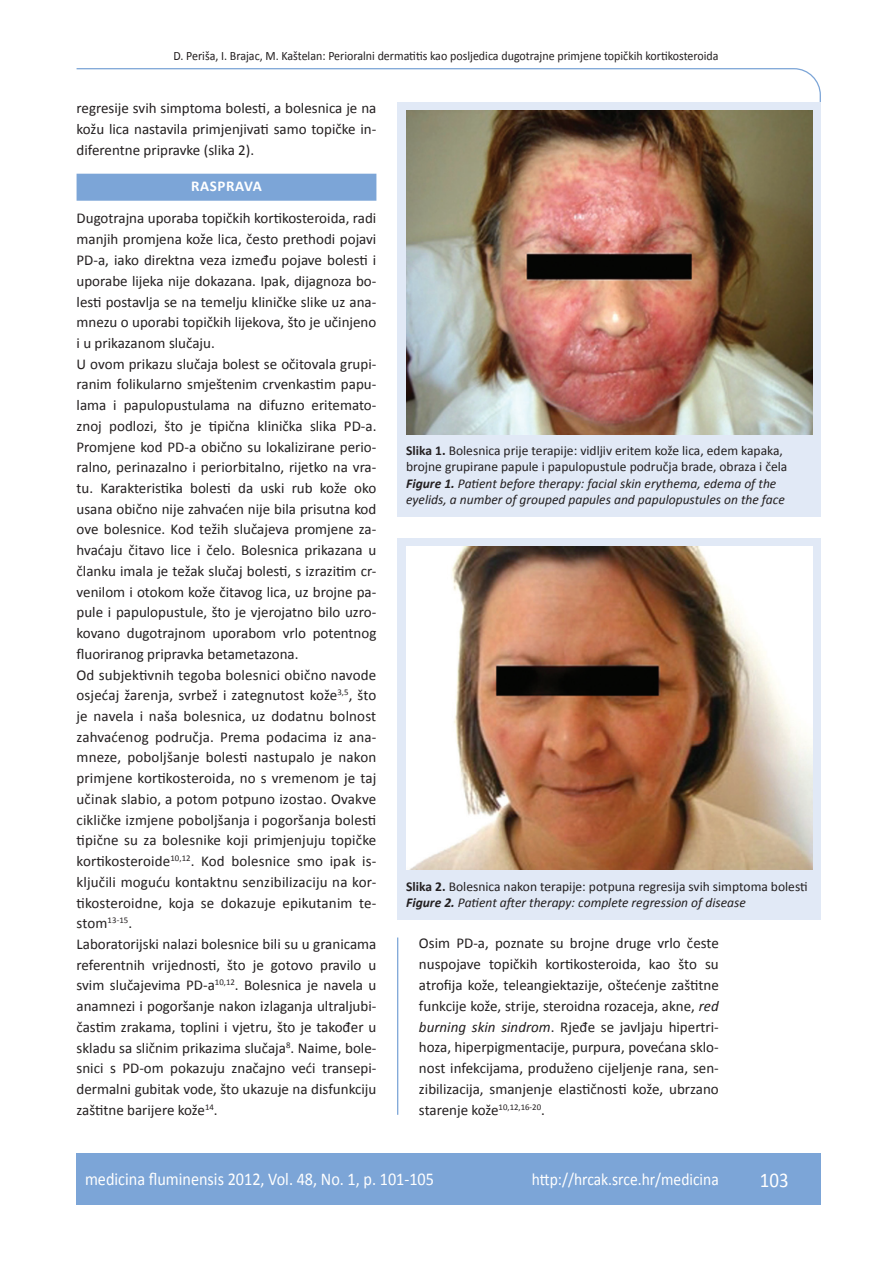
<style>
.page{position:relative;width:889px;height:1268px;background:#fff}
.page>*{position:absolute;margin:0;border:0;box-sizing:border-box;transform-origin:0 0}
.t1{font:21px "Calibri";color:#fff;scale:.9 1}
.t2{font:18px "Calibri";color:#fff;scale:.9 1}
.t3{font:17.25px "Calibri";color:#fff;scale:.9 1}
.osnovni_tekst{font:15px/20.7px "Calibri";color:#231f20;text-align:justify}
.naslov_ruler{font:700 15px "Calibri";letter-spacing:.04em;color:#fff}
.potpis_slika{font:13.5px/16.5px "Calibri";color:#231f20}
.glava{font:12.75px "Calibri";color:#231f20;scale:.94 1}
.s1{font-weight:700}
.s2{font-weight:700;font-style:italic}
.s3{font-style:italic}
</style>
<div class="page">
<svg style="left:76px;top:68px;width:745px;height:275px"></svg>
<hr style="left:397px;top:937px;width:1px;height:177px;background:#7ca5d7">
<div style="left:77px;top:1152px;width:744px;height:51px;background:#7ca5d7"></div>
<div style="left:398px;top:102px;width:422px;height:414px;background:#e1e9f6"></div>
<img style="left:406px;top:111px;width:406px;height:323px">
<div style="left:398px;top:538px;width:422px;height:381px;background:#e1e9f6"></div>
<img style="left:406px;top:546px;width:406px;height:323px">
<div style="left:77px;top:174px;width:299px;height:27px;background:#7ca5d7"></div>
<p class="glava" style="left:173px;top:47px;width:581px">D. Periša, I. Brajac, M. Kaštelan: Perioralni dermatitis kao posljedica dugotrajne primjene topičkih kortikosteroida</p>
<p class="osnovni_tekst" style="left:77px;top:97px;width:301px">regresije svih simptoma bolesti, a bolesnica je na kožu lica nastavila primjenjivati samo topičke in&shy;diferentne pripravke (slika 2).</p>
<p class="naslov_ruler" style="left:191px;top:177px;width:72px">RASPRAVA</p>
<p class="osnovni_tekst" style="left:77px;top:207px;width:301px">Dugotrajna uporaba topičkih kortikosteroida, radi manjih promjena kože lica, često prethodi pojavi PD-a, iako direktna veza između pojave bolesti i uporabe lijeka nije dokazana. Ipak, dijagnoza bo&shy;lesti postavlja se na temelju kliničke slike uz ana&shy;mnezu o uporabi topičkih lijekova, što je učinjeno i u prikazanom slučaju.</p>
<p class="osnovni_tekst" style="left:77px;top:352px;width:301px">U ovom prikazu slučaja bolest se očitovala grupi&shy;ranim folikularno smještenim crvenkastim papu&shy;lama i papulopustulama na difuzno eritemato&shy;znoj podlozi, što je tipična klinička slika PD-a.<br>Promjene kod PD-a obično su lokalizirane perio&shy;ralno, perinazalno i periorbitalno, rijetko na vra&shy;tu. Karakteristika bolesti da uski rub kože oko usana obično nije zahvaćen nije bila prisutna kod ove bolesnice. Kod težih slučajeva promjene za&shy;hvaćaju čitavo lice i čelo. Bolesnica prikazana u članku imala je težak slučaj bolesti, s izrazitim cr&shy;venilom i otokom kože čitavog lica, uz brojne pa&shy;pule i papulopustule, što je vjerojatno bilo uzro&shy;kovano dugotrajnom uporabom vrlo potentnog fluoriranog pripravka betametazona.</p>
<p class="osnovni_tekst" style="left:77px;top:663px;width:301px">Od subjektivnih tegoba bolesnici obično navode osjećaj žarenja, svrbež i zategnutost kože<sup>3,5</sup>, što je navela i naša bolesnica, uz dodatnu bolnost zahvaćenog područja. Prema podacima iz ana&shy;mneze, poboljšanje bolesti nastupalo je nakon primjene kortikosteroida, no s vremenom je taj učinak slabio, a potom potpuno izostao. Ovakve cikličke izmjene poboljšanja i pogoršanja bolesti tipične su za bolesnike koji primjenjuju topičke kortikosteroide<sup>10,12</sup>. Kod bolesnice smo ipak is&shy;ključili moguću kontaktnu senzibilizaciju na kor&shy;tikosteroidne, koja se dokazuje epikutanim te&shy;stom<sup>13-15</sup>.</p>
<p class="osnovni_tekst" style="left:77px;top:932px;width:301px">Laboratorijski nalazi bolesnice bili su u granicama referentnih vrijednosti, što je gotovo pravilo u svim slučajevima PD-a<sup>10,12</sup>. Bolesnica je navela u anamnezi i pogoršanje nakon izlaganja ultraljubi&shy;častim zrakama, toplini i vjetru, što je također u skladu sa sličnim prikazima slučaja<sup>8</sup>. Naime, bole&shy;snici s PD-om pokazuju značajno veći transepi&shy;dermalni gubitak vode, što ukazuje na disfunkciju zaštitne barijere kože<sup>14</sup>.</p>
<p class="potpis_slika" style="left:406px;top:441px;width:383px"><span class="s1">Slika 1.</span> Bolesnica prije terapije: vidljiv eritem kože lica, edem kapaka, brojne grupirane papule i papulopustule područja brade, obraza i čela <span class="s2">Figure 1.</span> <span class="s3">Patient before therapy: facial skin erythema, edema of the eyelids, a number of grouped papules and papulopustules on the face</span></p>
<p class="potpis_slika" style="left:406px;top:877px;width:403px"><span class="s1">Slika 2.</span> Bolesnica nakon terapije: potpuna regresija svih simptoma bolesti<br><span class="s2">Figure 2.</span> <span class="s3">Patient after therapy: complete regression of disease</span></p>
<p class="osnovni_tekst" style="left:419px;top:932px;width:301px">Osim PD-a, poznate su brojne druge vrlo česte nuspojave topičkih kortikosteroida, kao što su atrofija kože, teleangiektazije, oštećenje zaštitne funkcije kože, strije, steroidna rozaceja, akne, <span class="s3">red burning skin sindrom</span>. Rjeđe se javljaju hipertri&shy;hoza, hiperpigmentacije, purpura, povećana sklo&shy;nost infekcijama, produženo cijeljenje rana, sen&shy;zibilizacija, smanjenje elastičnosti kože, ubrzano starenje kože<sup>10,12,16-20</sup>.</p>
<p class="t2" style="left:85px;top:1167px;width:389px">medicina fluminensis 2012, Vol. 48, No. 1, p. 101-105</p>
<p class="t3" style="left:532px;top:1168px;width:209px">http://hrcak.srce.hr/medicina</p>
<p class="t1" style="left:760px;top:1166px;width:33px">103</p>
</div>
